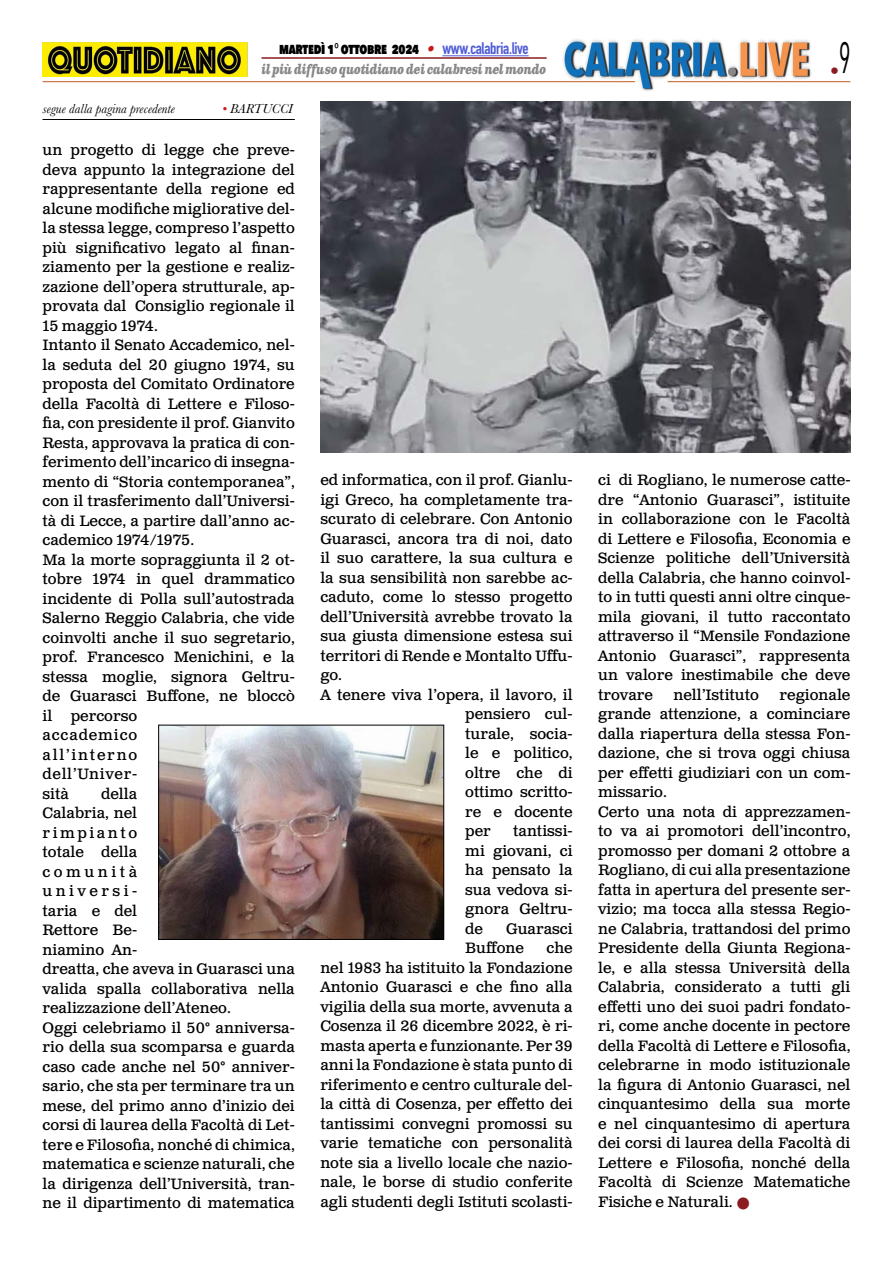
<style>
.page{position:relative;width:893px;height:1263px;background:#fff}
.page>*{position:absolute;margin:0;border:0;box-sizing:border-box;transform-origin:0 0}
.t1{font:18px "Avenir Next Condensed";color:#8b1c1f}
.t2{font:15px/19.5px "Clarendon Text Pro";color:#000}
.t3{font:800 15px "Avenir Next Condensed";letter-spacing:-.02em;color:#000;scale:.9 1}
.t4{font:italic 700 13.5px "Clarendon Text Pro";letter-spacing:-.04em;color:#878787;scale:.79 1}
.t5{font:italic 13.5px "Baskerville";color:#000}
.s1{font-family:"Clarendon Text Pro";font-weight:700;font-style:italic;color:#ca181a}
.s2{font-family:"DIN Condensed";font-weight:700;font-size:16.5px;color:#4f5cd6}
.s3{color:#ca181a}
.s4{color:#8b1c1f}
</style>
<div class="page">
<img style="left:563px;top:39px;width:248px;height:51px">
<hr style="left:43px;top:81px;width:592px;height:1px;background:#c85a19">
<hr style="left:668px;top:81px;width:182px;height:1px;background:#c85a19">
<hr style="left:442px;top:55px;width:87px;height:1px;background:#4f5cd6">
<hr style="left:261px;top:57px;width:286px;height:2px;background:#8b1c1f">
<img style="left:43px;top:42px;width:204px;height:35px">
<hr style="left:43px;top:119px;width:252px;height:1px;background:#000">
<img style="left:320px;top:101px;width:530px;height:351px">
<img style="left:160px;top:727px;width:282px;height:211px">
<div style="left:158px;top:725px;width:286px;height:215px;border:1px solid #000"></div>
<p class="t3" style="left:279px;top:39px;width:279px">MARTEDÌ 1° OTTOBRE 2024 <span class="s1">•</span> <span class="s2">www.calabria.live</span></p>
<p class="t4" style="left:261px;top:61px;width:362px">il più diffuso quotidiano dei calabresi nel mondo</p>
<p class="t5" style="left:43px;top:100px;width:134px">segue dalla pagina precedente</p>
<p class="t5" style="left:222px;top:100px;width:72px"><span class="s3">•</span> BARTUCCI</p>
<p class="t2" style="left:43px;top:141px;width:254px">un progetto di legge che preve&shy;deva appunto la integrazione del rappresentante della regione ed alcune modifiche migliorative del&shy;la stessa legge, compreso l’aspetto più significativo legato al finan&shy;ziamento per la gestione e realiz&shy;zazione dell’opera strutturale, ap&shy;provata dal Consiglio regionale il<br>15 maggio 1974.<br>Intanto il Senato Accademico, nel&shy;la seduta del 20 giugno 1974, su proposta del Comitato Ordinatore della Facoltà di Lettere e Filoso&shy;fia, con presidente il prof. Gianvito<br>Resta, approvava la pratica di con&shy;ferimento dell’incarico di insegna&shy;mento di “Storia contemporanea”, con il trasferimento dall’Universi&shy;tà di Lecce, a partire dall’anno ac&shy;cademico 1974/1975.<br>Ma la morte sopraggiunta il 2 ot&shy;tobre 1974 in quel drammatico incidente di Polla sull’autostrada<br>Salerno Reggio Calabria, che vide coinvolti anche il suo segretario, prof. Francesco Menichini, e la stessa moglie, signora Geltru&shy;de Guarasci Buffone, ne bloccò il percorso<br>accademico<br>all’interno<br>dell’Univer-<br>sità</p>
<p class="t2" style="left:43px;top:784px;width:254px;text-indent:59px">della<br>Calabria, nel<br>rimpianto<br>totale della<br>comunità<br>universi-<br>taria e del<br>Rettore Be-<br>niamino An-<br>dreatta, che aveva in Guarasci una valida spalla collaborativa nella realizzazione dell’Ateneo.<br>Oggi celebriamo il 50° anniversa&shy;rio della sua scomparsa e guarda caso cade anche nel 50° anniver&shy;sario, che sta per terminare tra un mese, del primo anno d’inizio dei corsi di laurea della Facoltà di Let&shy;tere e Filosofia, nonché di chimica, matematica e scienze naturali, che la dirigenza dell’Università, tran&shy;ne il dipartimento di matematica</p>
<p class="t2" style="left:320px;top:471px;width:254px">ed informatica, con il prof. Gianlu-</p>
<p class="t2" style="left:320px;top:490px;width:254px">igi Greco, ha completamente tra-</p>
<p class="t2" style="left:320px;top:510px;width:254px">scurato di celebrare. Con Antonio</p>
<p class="t2" style="left:320px;top:529px;width:254px">Guarasci, ancora tra di noi, dato</p>
<p class="t2" style="left:320px;top:549px;width:254px">il suo carattere, la sua cultura e</p>
<p class="t2" style="left:320px;top:568px;width:254px">la sua sensibilità non sarebbe ac-</p>
<p class="t2" style="left:320px;top:588px;width:254px">caduto, come lo stesso progetto</p>
<p class="t2" style="left:320px;top:607px;width:254px">dell’Università avrebbe trovato la</p>
<p class="t2" style="left:320px;top:627px;width:254px">sua giusta dimensione estesa sui</p>
<p class="t2" style="left:320px;top:646px;width:254px">territori di Rende e Montalto Uffu-</p>
<p class="t2" style="left:320px;top:666px;width:23px">go.</p>
<p class="t2" style="left:320px;top:685px;width:254px">A tenere viva l’opera, il lavoro, il</p>
<p class="t2" style="left:465px;top:705px;width:109px">pensiero cul-</p>
<p class="t2" style="left:465px;top:724px;width:109px">turale, socia-</p>
<p class="t2" style="left:465px;top:744px;width:109px">le e politico,</p>
<p class="t2" style="left:465px;top:763px;width:109px">oltre che di</p>
<p class="t2" style="left:465px;top:783px;width:109px">ottimo scritto-</p>
<p class="t2" style="left:465px;top:802px;width:109px">re e docente</p>
<p class="t2" style="left:465px;top:822px;width:27px">per</p>
<p class="t2" style="left:465px;top:822px;width:109px;text-align:justify;text-indent:48px">tantissi&shy;mi giovani, ci ha pensato la sua vedova si&shy;gnora Geltru&shy;de</p>
<p class="t2" style="left:465px;top:919px;width:109px;text-indent:41px">Guarasci<br>Buffone</p>
<p class="t2" style="left:320px;top:939px;width:254px;text-align:justify;text-indent:226px">che nel 1983 ha istituito la Fondazione Antonio Guarasci e che fino alla vigilia della sua morte, avvenuta a Cosenza il 26 dicembre 2022, è ri&shy;masta aperta e funzionante. Per 39 anni la Fondazione è stata punto di riferimento e centro culturale del&shy;la città di Cosenza, per effetto dei tantissimi convegni promossi su varie tematiche con personalità note sia a livello locale che nazio&shy;nale, le borse di studio conferite agli studenti degli Istituti scolasti-</p>
<p class="t1" style="left:830px;top:55px;width:22px">•<sup>9</sup></p>
<p class="t2" style="left:598px;top:471px;width:254px;text-align:justify">ci di Rogliano, le numerose catte&shy;dre “Antonio Guarasci”, istituite in collaborazione con le Facoltà di Lettere e Filosofia, Economia e Scienze politiche dell’Università della Calabria, che hanno coinvol&shy;to in tutti questi anni oltre cinque&shy;mila giovani, il tutto raccontato attraverso il “Mensile Fondazione Antonio Guarasci”, rappresenta un valore inestimabile che deve trovare</p>
<p class="t2" style="left:598px;top:685px;width:254px;text-indent:181px">regionale grande attenzione, a cominciare dalla riapertura della stessa Fon&shy;dazione, che si trova oggi chiusa per effetti giudiziari con un com&shy;missario.<br>Certo una nota di apprezzamen&shy;to va ai promotori dell’incontro, promosso per domani 2 ottobre a<br>Rogliano, di cui alla presentazione fatta in apertura del presente ser&shy;vizio; ma tocca alla stessa Regio&shy;ne Calabria, trattandosi del primo<br>Presidente della Giunta Regiona&shy;le, e alla stessa Università della<br>Calabria, considerato a tutti gli effetti uno dei suoi padri fondato&shy;ri, come anche docente in pectore della Facoltà di Lettere e Filosofia, celebrarne in modo istituzionale la figura di Antonio Guarasci, nel cinquantesimo della sua morte e nel cinquantesimo di apertura dei corsi di laurea della Facoltà di<br>Lettere e Filosofia, nonché della<br>Facoltà di Scienze Matematiche<br>Fisiche e Naturali. <span class="s4">■</span></p>
<p class="t2" style="left:673px;top:685px;width:87px">nell’Istituto</p>
</div>
